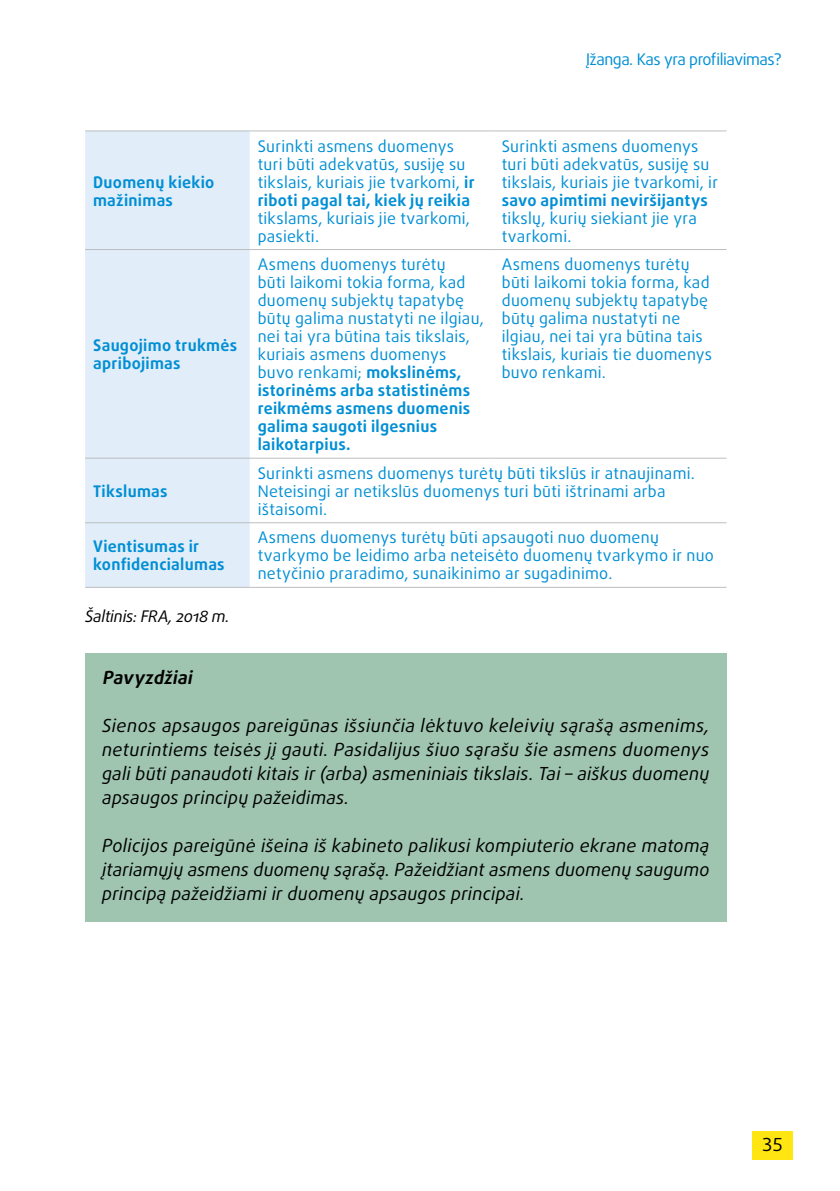
<style>
.page{position:relative;width:840px;height:1191px;background:#fff}
.page>*{position:absolute;margin:0;border:0;box-sizing:border-box;transform-origin:0 0}
.Box_2_First{font:italic 18px/24px "Daxline Pro";letter-spacing:.01em;color:#000;text-align:justify}
.Box_2{font:italic 18px/24px "Daxline Pro";letter-spacing:.01em;color:#000;text-align:justify}
.Box_2_First-2{font:italic 700 18px "Daxline Pro";color:#000}
.t1{font:18px "Daxline Pro";color:#000}
.table_left{font:16px/18px "Daxline Pro";letter-spacing:.02em;color:#008fd5}
.table_left-2{font:700 16px/18px "Daxline Pro";letter-spacing:.02em;color:#008fd5}
.table_left-3{font:16px "Daxline Pro";letter-spacing:-.03em;color:#008fd5}
.figure_note_source{font:italic 16px "Daxline Pro";letter-spacing:-.015em;color:#000}
.s1{font-weight:700}
</style>
<div class="page">
<div style="left:752px;top:1131px;width:40px;height:28px;background:#ffe512"></div>
<div style="left:85px;top:653px;width:641px;height:52px;background:#9fc5b1"></div>
<div style="left:85px;top:701px;width:641px;height:124px;background:#9fc5b1"></div>
<div style="left:85px;top:821px;width:641px;height:100px;background:#9fc5b1"></div>
<div style="left:85px;top:131px;width:164px;height:456px;background:#e1edf9"></div>
<hr style="left:85px;top:130px;width:164px;height:1px;background:#bcbec0">
<hr style="left:249px;top:130px;width:244px;height:1px;background:#bcbec0">
<hr style="left:493px;top:130px;width:233px;height:1px;background:#bcbec0">
<hr style="left:85px;top:249px;width:164px;height:1px;background:#bcbec0">
<hr style="left:249px;top:249px;width:244px;height:1px;background:#bcbec0">
<hr style="left:493px;top:249px;width:233px;height:1px;background:#bcbec0">
<hr style="left:85px;top:458px;width:164px;height:1px;background:#bcbec0">
<hr style="left:249px;top:458px;width:244px;height:1px;background:#bcbec0">
<hr style="left:493px;top:458px;width:233px;height:1px;background:#bcbec0">
<hr style="left:85px;top:522px;width:164px;height:1px;background:#bcbec0">
<hr style="left:249px;top:522px;width:244px;height:1px;background:#bcbec0">
<hr style="left:493px;top:522px;width:233px;height:1px;background:#bcbec0">
<hr style="left:249px;top:587px;width:244px;height:1px;background:#bcbec0">
<hr style="left:493px;top:587px;width:233px;height:1px;background:#bcbec0">
<hr style="left:85px;top:587px;width:164px;height:1px;background:#bcbec0">
<p class="table_left-3" style="left:585px;top:49px;width:197px">Įžanga. Kas yra profiliavimas?</p>
<p class="table_left-2" style="left:93px;top:173px;width:123px">Duomenų kiekio mažinimas</p>
<p class="table_left-2" style="left:93px;top:336px;width:146px">Saugojimo trukmės apribojimas</p>
<p class="table_left-2" style="left:93px;top:482px;width:76px">Tikslumas</p>
<p class="table_left" style="left:257px;top:137px;width:218px">Surinkti asmens duomenys turi būti adekvatūs, susiję su tikslais, kuriais jie tvarkomi, <span class="s1">ir riboti pagal tai, kiek jų reikia </span>tikslams, kuriais jie tvarkomi, pasiekti.</p>
<p class="table_left" style="left:501px;top:137px;width:217px">Surinkti asmens duomenys turi būti adekvatūs, susiję su tikslais, kuriais jie tvarkomi, ir <span class="s1">savo apimtimi neviršijantys </span>tikslų, kurių siekiant jie yra tvarkomi.</p>
<p class="table_left" style="left:257px;top:255px;width:227px">Asmens duomenys turėtų<br>būti laikomi tokia forma, kad duomenų subjektų tapatybę būtų galima nustatyti ne ilgiau, nei tai yra būtina tais tikslais, kuriais asmens duomenys buvo renkami; <span class="s1">mokslinėms, istorinėms arba statistinėms reikmėms asmens duomenis galima saugoti ilgesnius laikotarpius.</span></p>
<p class="table_left" style="left:501px;top:255px;width:212px">Asmens duomenys turėtų būti laikomi tokia forma, kad duomenų subjektų tapatybę būtų galima nustatyti ne ilgiau, nei tai yra būtina tais tikslais, kuriais tie duomenys buvo renkami.</p>
<p class="table_left" style="left:257px;top:464px;width:438px">Surinkti asmens duomenys turėtų būti tikslūs ir atnaujinami.<br>Neteisingi ar netikslūs duomenys turi būti ištrinami arba ištaisomi.</p>
<p class="table_left-2" style="left:93px;top:537px;width:133px">Vientisumas ir konfidencialumas</p>
<p class="table_left" style="left:257px;top:528px;width:457px">Asmens duomenys turėtų būti apsaugoti nuo duomenų tvarkymo be leidimo arba neteisėto duomenų tvarkymo ir nuo netyčinio praradimo, sunaikinimo ar sugadinimo.</p>
<p class="figure_note_source" style="left:85px;top:605px;width:146px">Šaltinis: FRA, 2018 m.</p>
<p class="Box_2_First-2" style="left:102px;top:666px;width:95px">Pavyzdžiai</p>
<p class="Box_2_First" style="left:102px;top:714px;width:608px">Sienos apsaugos pareigūnas išsiunčia lėktuvo keleivių sąrašą asmenims, neturintiems teisės jį gauti. Pasidalijus šiuo sąrašu šie asmens duomenys gali būti panaudoti kitais ir (arba) asmeniniais tikslais. Tai – aiškus duomenų apsaugos principų pažeidimas.</p>
<p class="Box_2" style="left:102px;top:834px;width:608px">Policijos pareigūnė išeina iš kabineto palikusi kompiuterio ekrane matomą įtariamųjų asmens duomenų sąrašą. Pažeidžiant asmens duomenų saugumo principą pažeidžiami ir duomenų apsaugos principai.</p>
<p class="t1" style="left:761px;top:1132px;width:22px">35</p>
</div>
